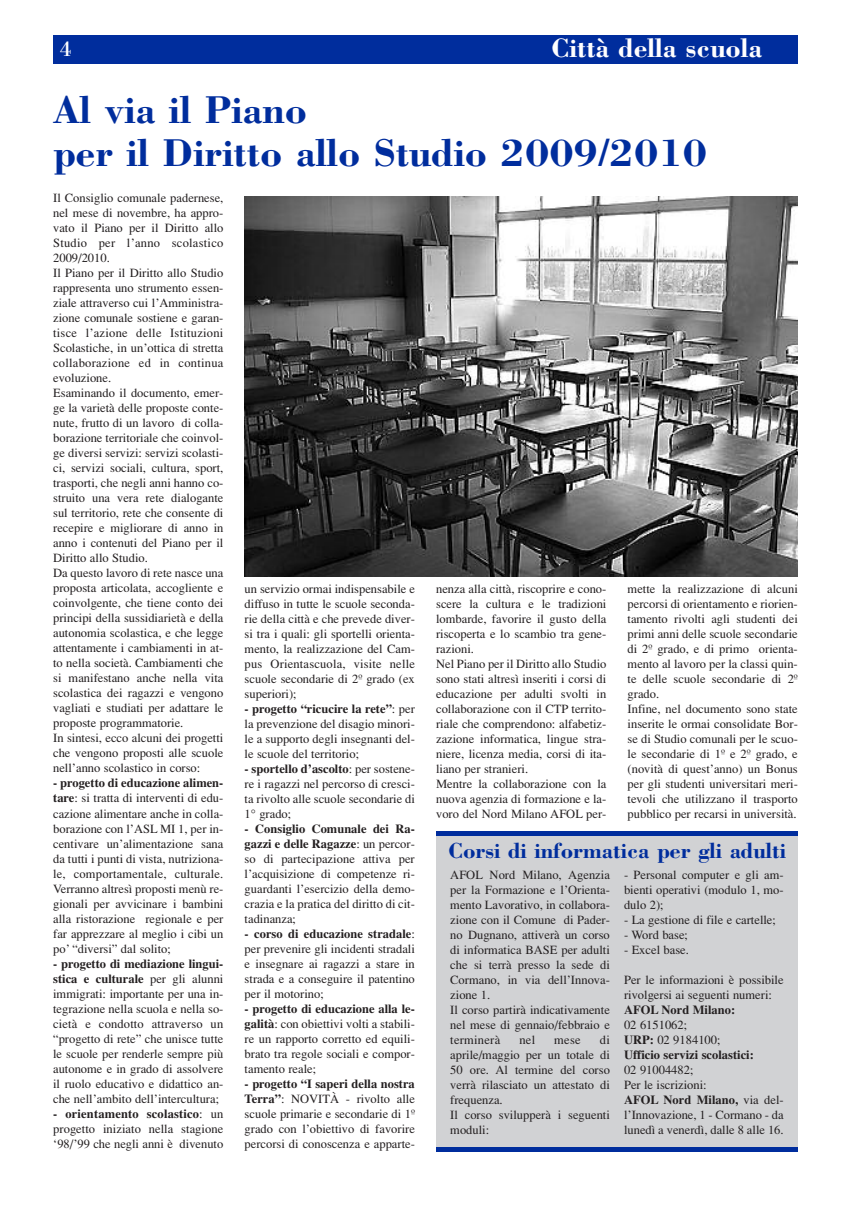
<style>
.page{position:relative;width:851px;height:1205px;background:#fff}
.page>*{position:absolute;margin:0;border:0;box-sizing:border-box;transform-origin:0 0}
.t1{font:700 40px/42.5px "Bodoni";color:#002d9d}
.t2{font:700 27.5px "Bodoni";color:#fff}
.t3{font:700 22.5px "Bodoni";color:#002d9d}
.t4{font:22.5px "Bodoni";color:#fff}
.t5{font:12.5px/15px "Times";color:#231f20;text-align:justify}
.t6{font:700 12.5px/15px "Times";color:#231f20}
.s1{font-weight:700}
.s2{font-weight:400}
</style>
<div class="page">
<div style="left:103px;top:35px;width:694px;height:29px;background:#002d9d"></div>
<div style="left:53px;top:35px;width:50px;height:29px;background:#002d9d"></div>
<img style="left:244px;top:196px;width:553px;height:381px">
<div style="left:436px;top:833px;width:361px;height:319px;background:#d1d2d4"></div>
<div style="left:436px;top:831px;width:361px;height:5px;background:#002d9d"></div>
<div style="left:436px;top:1147px;width:361px;height:5px;background:#002d9d"></div>
<h3 class="t4" style="left:60px;top:35px;width:13px">4</h3>
<h2 class="t2" style="left:551px;top:32px;width:212px">Città della scuola</h2>
<h1 class="t1" style="left:53px;top:88px;width:655px">Al via il Piano<br>per il Diritto allo Studio 2009/2010</h1>
<p class="t5" style="left:53px;top:191px;width:172px;text-align:left">Il Consiglio comunale padernese, nel mese di novembre, ha appro&shy;vato il Piano per il Diritto allo<br>Studio per l’anno scolastico<br>2009/2010.<br>Il Piano per il Diritto allo Studio rappresenta uno strumento essen&shy;ziale attraverso cui l’Amministra&shy;zione comunale sostiene e garan&shy;tisce l’azione delle Istituzioni<br>Scolastiche, in un’ottica di stretta collaborazione ed in continua evoluzione.<br>Esaminando il documento, emer&shy;ge la varietà delle proposte conte&shy;nute, frutto di un lavoro di colla&shy;borazione territoriale che coinvol&shy;ge diversi servizi: servizi scolasti&shy;ci, servizi sociali, cultura, sport, trasporti, che negli anni hanno co&shy;struito una vera rete dialogante sul territorio, rete che consente di recepire e migliorare di anno in anno i contenuti del Piano per il<br>Diritto allo Studio.<br>Da questo lavoro di rete nasce una proposta articolata, accogliente e coinvolgente, che tiene conto dei principi della sussidiarietà e della autonomia scolastica, e che legge attentamente i cambiamenti in at&shy;to nella società. Cambiamenti che si manifestano anche nella vita scolastica dei ragazzi e vengono vagliati e studiati per adattare le proposte programmatorie.<br>In sintesi, ecco alcuni dei progetti che vengono proposti alle scuole nell’anno scolastico in corso:</p>
<p class="t5" style="left:53px;top:776px;width:172px"><span class="s1">- progetto di educazione alimen&shy;tare</span>: si tratta di interventi di edu&shy;cazione alimentare anche in colla&shy;borazione con l’ASL MI 1, per in&shy;centivare un’alimentazione sana da tutti i punti di vista, nutriziona&shy;le, comportamentale, culturale.<br>Verranno altresì proposti menù re&shy;gionali per avvicinare i bambini alla ristorazione regionale e per far apprezzare al meglio i cibi un po’ “diversi” dal solito;</p>
<p class="t5" style="left:53px;top:956px;width:172px"><span class="s1">- progetto di mediazione lingui&shy;stica e culturale</span> per gli alunni immigrati: importante per una in&shy;tegrazione nella scuola e nella so&shy;cietà e condotto attraverso un “progetto di rete” che unisce tutte le scuole per renderle sempre più autonome e in grado di assolvere il ruolo educativo e didattico an&shy;che nell’ambito dell’intercultura;</p>
<p class="t5" style="left:53px;top:1106px;width:172px"><span class="s1">- orientamento scolastico</span>: un progetto iniziato nella stagione ‘98/’99 che negli anni è divenuto</p>
<p class="t5" style="left:244px;top:581px;width:172px">un servizio ormai indispensabile e diffuso in tutte le scuole seconda&shy;rie della città e che prevede diver&shy;si tra i quali: gli sportelli orienta&shy;mento, la realizzazione del Cam&shy;pus Orientascuola, visite nelle scuole secondarie di 2º grado (ex superiori);</p>
<p class="t5" style="left:244px;top:701px;width:172px"><span class="s1">- progetto “ricucire la rete”</span>: per la prevenzione del disagio minori&shy;le a supporto degli insegnanti del&shy;le scuole del territorio;</p>
<p class="t5" style="left:244px;top:761px;width:172px"><span class="s1">- sportello d’ascolto</span>: per sostene&shy;re i ragazzi nel percorso di cresci&shy;ta rivolto alle scuole secondarie di 1° grado;</p>
<p class="t5" style="left:244px;top:821px;width:172px"><span class="s1">- Consiglio Comunale dei Ra&shy;gazzi e delle Ragazze</span>: un percor&shy;so di partecipazione attiva per l’acquisizione di competenze ri&shy;guardanti l’esercizio della demo&shy;crazia e la pratica del diritto di cit&shy;tadinanza;</p>
<p class="t5" style="left:244px;top:926px;width:172px"><span class="s1">- corso di educazione stradale</span>: per prevenire gli incidenti stradali e insegnare ai ragazzi a stare in strada e a conseguire il patentino per il motorino;</p>
<p class="t5" style="left:244px;top:1001px;width:172px"><span class="s1">- progetto di educazione alla le&shy;galità</span>: con obiettivi volti a stabili&shy;re un rapporto corretto ed equili&shy;brato tra regole sociali e compor&shy;tamento reale;</p>
<p class="t5" style="left:244px;top:1076px;width:172px"><span class="s1">- progetto “I saperi della nostra Terra”</span>: NOVITÀ - rivolto alle scuole primarie e secondarie di 1º grado con l’obiettivo di favorire percorsi di conoscenza e apparte-</p>
<p class="t5" style="left:436px;top:581px;width:172px;text-align:left">nenza alla città, riscoprire e cono&shy;scere la cultura e le tradizioni lombarde, favorire il gusto della riscoperta e lo scambio tra gene&shy;razioni.<br>Nel Piano per il Diritto allo Studio sono stati altresì inseriti i corsi di educazione per adulti svolti in collaborazione con il CTP territo&shy;riale che comprendono: alfabetiz&shy;zazione informatica, lingue stra&shy;niere, licenza media, corsi di ita&shy;liano per stranieri.<br>Mentre la collaborazione con la nuova agenzia di formazione e la&shy;voro del Nord Milano AFOL per-</p>
<p class="t5" style="left:627px;top:581px;width:172px;text-align:left">mette la realizzazione di alcuni percorsi di orientamento e riorien&shy;tamento rivolti agli studenti dei primi anni delle scuole secondarie di 2º grado, e di primo orienta&shy;mento al lavoro per la classi quin&shy;te delle scuole secondarie di 2º grado.<br>Infine, nel documento sono state inserite le ormai consolidate Bor&shy;se di Studio comunali per le scuo&shy;le secondarie di 1º e 2º grado, e (novità di quest’anno) un Bonus per gli studenti universitari meri&shy;tevoli che utilizzano il trasporto pubblico per recarsi in università.</p>
<h3 class="t3" style="left:448px;top:837px;width:339px">Corsi di informatica per gli adulti</h3>
<p class="t5" style="left:450px;top:867px;width:161px;text-align:left">AFOL Nord Milano, Agenzia per la Formazione e l’Orienta&shy;mento Lavorativo, in collabora&shy;zione con il Comune di Pader&shy;no Dugnano, attiverà un corso di informatica BASE per adulti che si terrà presso la sede di<br>Cormano, in via dell’Innova&shy;zione 1.<br>Il corso partirà indicativamente nel mese di gennaio/febbraio e terminerà</p>
<p class="t5" style="left:450px;top:1032px;width:161px;text-align:left;text-indent:149px">di aprile/maggio per un totale di<br>50 ore. Al termine del corso verrà rilasciato un attestato di frequenza.<br>Il corso svilupperà i seguenti moduli:</p>
<p class="t5" style="left:519px;top:1032px;width:17px">nel</p>
<p class="t5" style="left:554px;top:1032px;width:28px">mese</p>
<p class="t5" style="left:624px;top:867px;width:161px">- Personal computer e gli am&shy;bienti operativi (modulo 1, mo&shy;dulo 2);</p>
<p class="t5" style="left:624px;top:912px;width:153px">- La gestione di file e cartelle;</p>
<p class="t5" style="left:624px;top:927px;width:65px">- Word base;</p>
<p class="t5" style="left:624px;top:942px;width:66px">- Excel base.</p>
<p class="t5" style="left:624px;top:972px;width:161px">Per le informazioni è possibile rivolgersi ai seguenti numeri:</p>
<p class="t6" style="left:624px;top:1002px;width:113px">AFOL Nord Milano:</p>
<p class="t6" style="left:624px;top:1017px;width:131px"><span class="s2">02 6151062;<br></span>URP: <span class="s2">02 9184100;<br></span>Ufficio servizi scolastici:</p>
<p class="t5" style="left:624px;top:1062px;width:161px;text-align:left">02 91004482;<br>Per le iscrizioni:<br><span class="s1">AFOL Nord Milano,</span> via del&shy;l’Innovazione, 1 - Cormano - da lunedì a venerdì, dalle 8 alle 16.</p>
</div>
